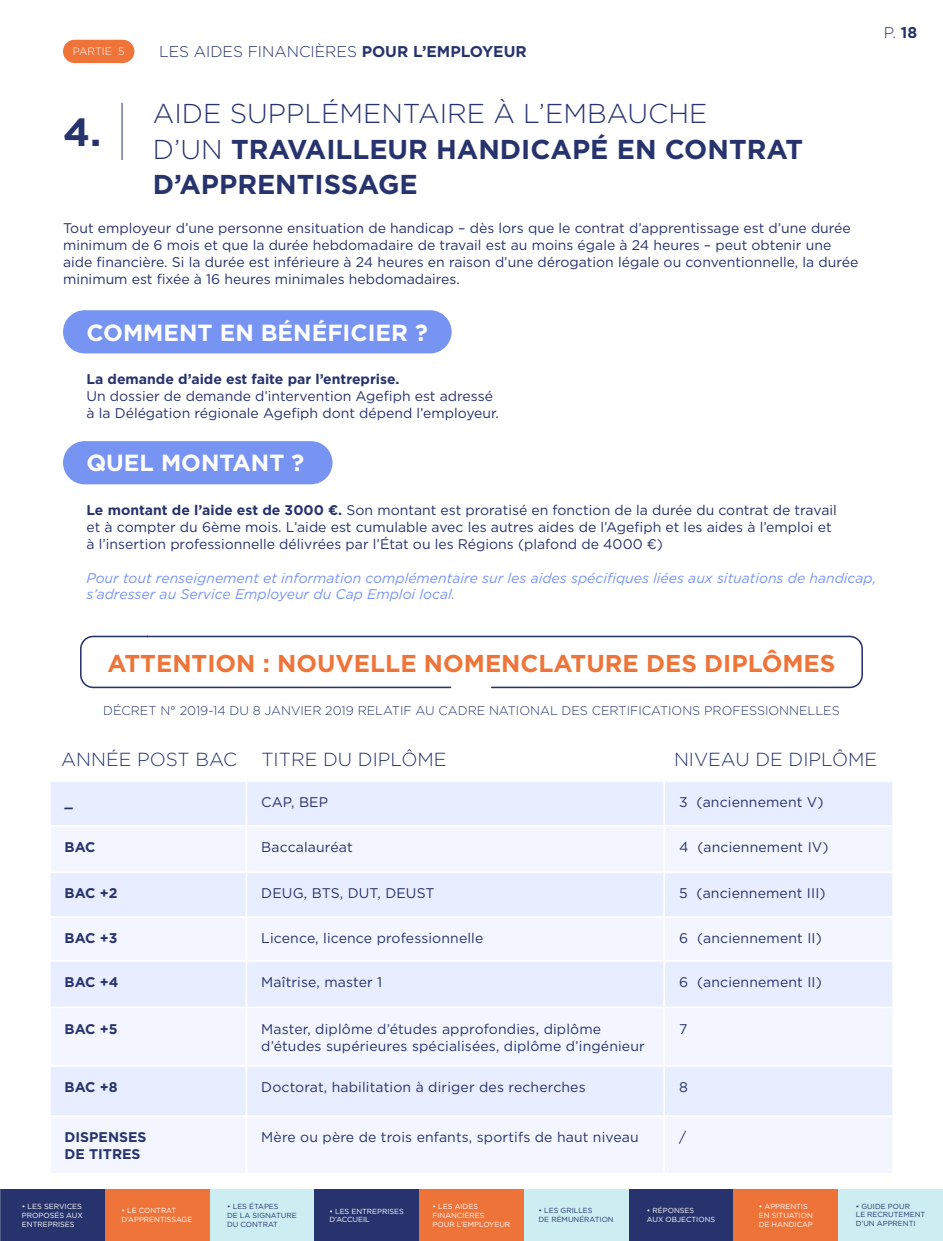
<style>
.page{position:relative;width:943px;height:1241px;background:#fff}
.page>*{position:absolute;margin:0;border:0;box-sizing:border-box;transform-origin:0 0}
.t1{font:700 39.2px "Gotham";color:#27336d}
.t2{font:700 27.3px/35.4px "Gotham";color:#27336d}
.t3{font:700 24.32px "Gotham";color:#ee7439}
.t4{font:700 23.28px "Gotham";color:#fff}
.t5{font:300 18.9px "Gotham";color:#27336d}
.t6{font:300 15.58px "Gotham";color:#27336d}
.t7{font:14px/16.8px "Gotham";color:#27336d}
.t8{font:italic 14px/16.8px "Gotham";color:#7894f2}
.t9{font:700 14px/16.8px "Gotham";color:#27336d}
.t10{font:300 12.6px "Gotham";color:#27336d}
.t11{font:300 10.5px "Gotham";color:#fff}
.t12{font:7.35px/8.8px "Gotham";color:#fff}
.t13{font:7.35px/8.8px "Gotham";color:#27336d}
.s1{font-weight:700}
.s2{font-weight:300}
</style>
<div class="page">
<hr style="left:121px;top:103px;width:1px;height:57px;background:#27336d">
<div style="left:63px;top:310px;width:388px;height:43px;background:#7894f2;border-radius:22px"></div>
<div style="left:63px;top:441px;width:269px;height:43px;background:#7894f2;border-radius:22px"></div>
<svg style="left:80px;top:635px;width:783px;height:53px"></svg>
<div style="left:51px;top:782px;width:841px;height:42px;background:#e8edff"></div>
<svg style="left:51px;top:827px;width:841px;height:345px;fill:#f4f6ff"></svg>
<hr style="left:245px;top:781px;width:2px;height:43px;background:#fff">
<hr style="left:663px;top:781px;width:2px;height:43px;background:#fff">
<hr style="left:245px;top:873px;width:2px;height:43px;background:#fff">
<hr style="left:245px;top:961px;width:2px;height:45px;background:#fff">
<hr style="left:245px;top:1066px;width:2px;height:49px;background:#fff">
<hr style="left:663px;top:873px;width:2px;height:43px;background:#fff">
<hr style="left:663px;top:961px;width:2px;height:45px;background:#fff">
<hr style="left:663px;top:1066px;width:2px;height:49px;background:#fff">
<hr style="left:49px;top:871px;width:197px;height:2px;background:#fff">
<hr style="left:49px;top:959px;width:197px;height:2px;background:#fff">
<hr style="left:49px;top:1064px;width:197px;height:2px;background:#fff">
<hr style="left:245px;top:826px;width:2px;height:45px;background:#fff">
<hr style="left:246px;top:871px;width:418px;height:2px;background:#fff">
<hr style="left:664px;top:871px;width:230px;height:2px;background:#fff">
<hr style="left:246px;top:959px;width:418px;height:2px;background:#fff">
<hr style="left:664px;top:959px;width:230px;height:2px;background:#fff">
<hr style="left:246px;top:1064px;width:418px;height:2px;background:#fff">
<hr style="left:664px;top:1064px;width:230px;height:2px;background:#fff">
<hr style="left:663px;top:826px;width:2px;height:45px;background:#fff">
<hr style="left:49px;top:916px;width:197px;height:1px;background:#fff">
<hr style="left:49px;top:1006px;width:197px;height:2px;background:#fff">
<hr style="left:49px;top:1115px;width:197px;height:1px;background:#fff">
<hr style="left:246px;top:916px;width:418px;height:1px;background:#fff">
<hr style="left:245px;top:917px;width:2px;height:42px;background:#fff">
<hr style="left:664px;top:916px;width:230px;height:1px;background:#fff">
<hr style="left:246px;top:1006px;width:418px;height:2px;background:#fff">
<hr style="left:245px;top:1008px;width:2px;height:56px;background:#fff">
<hr style="left:664px;top:1006px;width:230px;height:2px;background:#fff">
<hr style="left:246px;top:1115px;width:418px;height:1px;background:#fff">
<hr style="left:245px;top:1116px;width:2px;height:56px;background:#fff">
<hr style="left:664px;top:1115px;width:230px;height:1px;background:#fff">
<hr style="left:663px;top:917px;width:2px;height:42px;background:#fff">
<hr style="left:663px;top:1008px;width:2px;height:56px;background:#fff">
<hr style="left:663px;top:1116px;width:2px;height:56px;background:#fff">
<div style="left:63px;top:40px;width:71px;height:23px;background:#ee7439;border-radius:12px"></div>
<div style="left:0;top:1189px;width:105px;height:51px;background:#27336d"></div>
<div style="left:209px;top:1189px;width:105px;height:51px;background:#ccedf2"></div>
<div style="left:314px;top:1189px;width:105px;height:51px;background:#27336d"></div>
<div style="left:524px;top:1189px;width:104px;height:51px;background:#ccedf2"></div>
<div style="left:628px;top:1189px;width:105px;height:51px;background:#27336d"></div>
<div style="left:838px;top:1189px;width:105px;height:51px;background:#ccedf2"></div>
<div style="left:105px;top:1189px;width:104px;height:51px;background:#ee7439"></div>
<div style="left:419px;top:1189px;width:105px;height:51px;background:#ed7338"></div>
<div style="left:733px;top:1189px;width:105px;height:51px;background:#ed7338"></div>
<p class="t11" style="left:73px;top:45px;width:53px">PARTIE 5</p>
<p class="t6" style="left:159px;top:42px;width:369px">LES AIDES FINANCIÈRES <span class="s1">POUR L’EMPLOYEUR</span></p>
<p class="t6" style="left:883px;top:23px;width:35px">P. <span class="s1">18</span></p>
<h1 class="t1" style="left:63px;top:106px;width:40px">4.</h1>
<h2 class="t2" style="left:153px;top:96px;width:651px"><span class="s2">AIDE SUPPLÉMENTAIRE À L’EMBAUCHE<br>D’UN</span> TRAVAILLEUR HANDICAPÉ EN CONTRAT<br>D’APPRENTISSAGE</h2>
<p class="t7" style="left:63px;top:219px;width:796px">Tout employeur d’une personne ensituation de handicap – dès lors que le contrat d’apprentissage est d’une durée minimum de 6 mois et que la durée hebdomadaire de travail est au moins égale à 24 heures – peut obtenir une aide financière. Si la durée est inférieure à 24 heures en raison d’une dérogation légale ou conventionnelle, la durée minimum est fixée à 16 heures minimales hebdomadaires.</p>
<h3 class="t4" style="left:86px;top:317px;width:343px">COMMENT EN BÉNÉFICIER ?</h3>
<p class="t9" style="left:86px;top:371px;width:315px">La demande d’aide est faite par l’entreprise.</p>
<p class="t7" style="left:86px;top:387px;width:414px">Un dossier de demande d’intervention Agefiph est adressé à la Délégation régionale Agefiph dont dépend l’employeur.</p>
<h3 class="t4" style="left:86px;top:447px;width:219px">QUEL MONTANT ?</h3>
<p class="t7" style="left:86px;top:501px;width:751px"><span class="s1">Le montant de l’aide est de 3000 €.</span> Son montant est proratisé en fonction de la durée du contrat de travail et à compter du 6ème mois. L’aide est cumulable avec les autres aides de l’Agefiph et les aides à l’emploi et à l’insertion professionnelle délivrées par l’État ou les Régions (plafond de 4000 €)</p>
<p class="t8" style="left:86px;top:569px;width:791px">Pour tout renseignement et information complémentaire sur les aides spécifiques liées aux situations de handicap, s’adresser au Service Employeur du Cap Emploi local.</p>
<h3 class="t3" style="left:107px;top:646px;width:729px">ATTENTION : NOUVELLE NOMENCLATURE DES DIPLÔMES</h3>
<p class="t10" style="left:103px;top:702px;width:738px">DÉCRET N° 2019-14 DU 8 JANVIER 2019 RELATIF AU CADRE NATIONAL DES CERTIFICATIONS PROFESSIONNELLES</p>
<h3 class="t5" style="left:61px;top:747px;width:177px">ANNÉE POST BAC</h3>
<h3 class="t5" style="left:261px;top:747px;width:187px">TITRE DU DIPLÔME</h3>
<h3 class="t5" style="left:674px;top:747px;width:205px">NIVEAU DE DIPLÔME</h3>
<p class="t9" style="left:65px;top:793px;width:10px">_</p>
<p class="t7" style="left:261px;top:793px;width:68px">CAP, BEP</p>
<p class="t7" style="left:679px;top:793px;width:146px">3 (anciennement V)</p>
<p class="t9" style="left:65px;top:838px;width:32px">BAC</p>
<p class="t7" style="left:261px;top:838px;width:93px">Baccalauréat</p>
<p class="t7" style="left:679px;top:838px;width:151px">4 (anciennement IV)</p>
<p class="t9" style="left:65px;top:884px;width:54px">BAC +2</p>
<p class="t7" style="left:261px;top:884px;width:175px">DEUG, BTS, DUT, DEUST</p>
<p class="t7" style="left:679px;top:884px;width:148px">5 (anciennement III)</p>
<p class="t9" style="left:65px;top:929px;width:54px">BAC +3</p>
<p class="t7" style="left:261px;top:929px;width:223px">Licence, licence professionnelle</p>
<p class="t7" style="left:679px;top:929px;width:144px">6 (anciennement II)</p>
<p class="t9" style="left:65px;top:973px;width:55px">BAC +4</p>
<p class="t7" style="left:261px;top:973px;width:122px">Maîtrise, master 1</p>
<p class="t7" style="left:679px;top:973px;width:144px">6 (anciennement II)</p>
<p class="t9" style="left:65px;top:1019px;width:54px">BAC +5</p>
<p class="t7" style="left:261px;top:1019px;width:385px;line-height:17.5px">Master, diplôme d’études approfondies, diplôme d’études supérieures spécialisées, diplôme d’ingénieur</p>
<p class="t7" style="left:679px;top:1019px;width:10px">7</p>
<p class="t9" style="left:65px;top:1078px;width:54px">BAC +8</p>
<p class="t7" style="left:261px;top:1078px;width:326px">Doctorat, habilitation à diriger des recherches</p>
<p class="t7" style="left:679px;top:1078px;width:10px">8</p>
<p class="t9" style="left:65px;top:1128px;width:83px">DISPENSES<br>DE TITRES</p>
<p class="t7" style="left:261px;top:1128px;width:379px">Mère ou père de trois enfants, sportifs de haut niveau</p>
<p class="t7" style="left:679px;top:1128px;width:9px">/</p>
<p class="t12" style="left:22px;top:1201px;width:63px">• LES SERVICES<br>PROPOSÉS AUX<br>ENTREPRISES</p>
<p class="t13" style="left:227px;top:1201px;width:71px">• LES ÉTAPES<br>DE LA SIGNATURE<br>DU CONTRAT</p>
<p class="t12" style="left:329px;top:1206px;width:76px">• LES ENTREPRISES<br>D’ACCUEIL</p>
<p class="t13" style="left:538px;top:1206px;width:77px">• LES GRILLES<br>DE RÉMUNÉRATION</p>
<p class="t12" style="left:647px;top:1206px;width:70px">• RÉPONSES<br>AUX OBJECTIONS</p>
<p class="t13" style="left:855px;top:1201px;width:71px">• GUIDE POUR<br>LE RECRUTEMENT<br>D’UN APPRENTI</p>
<p class="t12" style="left:121px;top:1206px;width:72px">• LE CONTRAT<br>D’APPRENTISSAGE</p>
<p class="t12" style="left:432px;top:1201px;width:79px">• LES AIDES<br>FINANCIÈRES<br>POUR L’EMPLOYEUR</p>
<p class="t12" style="left:758px;top:1201px;width:56px">• APPRENTIS<br>EN SITUATION<br>DE HANDICAP</p>
</div>
